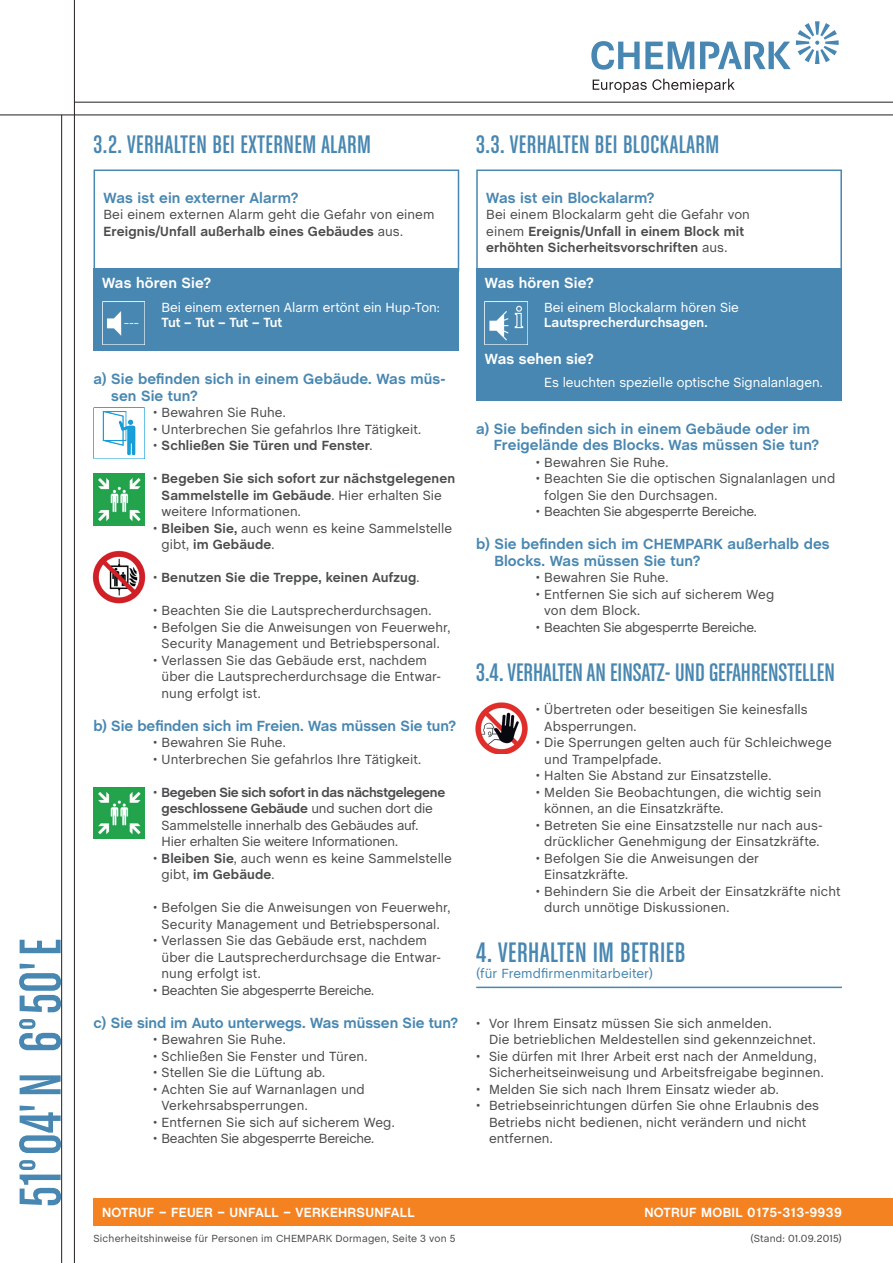
<style>
.page{position:relative;width:893px;height:1263px;background:#fff}
.page>*{position:absolute;margin:0;border:0;box-sizing:border-box;transform-origin:0 0}
.t1{font:condensed 30px "Chalet";letter-spacing:.02em;color:#4887b1}
.t2{font:condensed 27px "Chalet";letter-spacing:.02em;color:#4887b1}
.t3{font:condensed 27px "Chalet";color:#4887b1}
.t4{font:700 15px/16.5px "Chalet";letter-spacing:.005em;color:#4887b1}
.t5{font:700 15px "Chalet";letter-spacing:.005em;color:#fff}
.t6{font:13.5px/16.5px "Chalet";letter-spacing:.005em;color:#4b4c4d}
.t7{font:700 13.5px/16.5px "Chalet";letter-spacing:.01em;color:#4b4c4d}
.t8{font:13.5px/16.5px "Chalet";letter-spacing:-.015em;color:#4b4c4d}
.t9{font:13.5px "Chalet";letter-spacing:-.025em;color:#4b4c4d}
.t10{font:13.5px "Chalet";letter-spacing:-.005em;color:#fff}
.t11{font:700 13.5px "Chalet";letter-spacing:.01em;color:#fff}
.t12{font:13.5px "Chalet";letter-spacing:.005em;color:#4887b1}
.t13{font:700 13.5px "Chalet";letter-spacing:-.035em;color:#fff}
.t14{font:10.5px "Chalet";letter-spacing:.015em;color:#4b4c4d}
.s1{font-weight:700}
.s2{font-weight:400}
</style>
<div class="page">
<hr style="left:74px;top:0;width:1px;height:1263px;background:#231f20">
<hr style="left:0;top:115px;width:893px;height:1px;background:#231f20">
<hr style="left:74px;top:102px;width:819px;height:1px;background:#231f20">
<hr style="left:61px;top:115px;width:1px;height:1148px;background:#231f20">
<svg style="left:591px;top:41px;width:103px;height:29px"></svg>
<svg style="left:700px;top:21px;width:139px;height:48px"></svg>
<svg style="left:593px;top:79px;width:142px;height:14px"></svg>
<div style="left:94px;top:1198px;width:799px;height:28px;background:#f58220"></div>
<svg style="left:19px;top:1160px;width:42px;height:45px"></svg>
<svg style="left:19px;top:1105px;width:42px;height:48px"></svg>
<svg style="left:20px;top:1075px;width:41px;height:19px"></svg>
<svg style="left:19px;top:1019px;width:42px;height:31px"></svg>
<svg style="left:19px;top:964px;width:42px;height:48px"></svg>
<svg style="left:20px;top:940px;width:41px;height:13px"></svg>
<hr style="left:476px;top:987px;width:366px;height:1px;background:#4887b1">
<div style="left:94px;top:268px;width:365px;height:83px;background:#4887b1"></div>
<img style="left:102px;top:302px;width:43px;height:42px">
<div style="left:476px;top:268px;width:366px;height:132px;background:#4887b1"></div>
<img style="left:489px;top:305px;width:35px;height:36px">
<div style="left:94px;top:170px;width:365px;height:101px;border:2px solid #4887b1"></div>
<div style="left:476px;top:170px;width:366px;height:101px;border:2px solid #4887b1"></div>
<img style="left:94px;top:474px;width:51px;height:51px">
<img style="left:94px;top:408px;width:51px;height:51px">
<img style="left:475px;top:702px;width:53px;height:51px">
<img style="left:93px;top:551px;width:52px;height:52px">
<img style="left:94px;top:787px;width:51px;height:51px">
<h2 class="t2" style="left:94px;top:129px;width:279px">3.2. VERHALTEN BEI EXTERNEM ALARM</h2>
<h2 class="t2" style="left:476px;top:129px;width:245px">3.3. VERHALTEN BEI BLOCKALARM</h2>
<p class="t4" style="left:104px;top:190px;width:196px">Was ist ein externer Alarm?</p>
<p class="t6" style="left:104px;top:205px;width:333px">Bei einem externen Alarm geht die Gefahr von einem<br><span class="s1">Ereignis/Unfall außerhalb eines Gebäudes</span> aus.</p>
<p class="t4" style="left:486px;top:190px;width:170px">Was ist ein Blockalarm?</p>
<p class="t7" style="left:486px;top:207px;width:265px"><span class="s2">Bei einem Blockalarm geht die Gefahr von einem</span> Ereignis/Unfall in einem Block mit erhöhten Sicherheitsvorschriften <span class="s2">aus.</span></p>
<p class="t5" style="left:102px;top:274px;width:111px">Was hören Sie?</p>
<p class="t10" style="left:162px;top:296px;width:280px">Bei einem externen Alarm ertönt ein Hup-Ton:</p>
<p class="t13" style="left:162px;top:314px;width:122px">Tut – Tut – Tut – Tut</p>
<p class="t4" style="left:111px;top:372px;width:336px;text-indent:-18px">a) Sie befinden sich in einem Gebäude. Was müs&shy;sen Sie tun?</p>
<p class="t6" style="left:153px;top:403px;width:134px">• Bewahren Sie Ruhe.</p>
<p class="t6" style="left:153px;top:419px;width:270px">• Unterbrechen Sie gefahrlos Ihre Tätigkeit.</p>
<p class="t7" style="left:153px;top:438px;width:221px"><span class="s2">•</span> Schließen Sie Türen und Fenster<span class="s2">.</span></p>
<p class="t7" style="left:162px;top:471px;width:295px;text-indent:-9px"><span class="s2">•</span> Begeben Sie sich sofort zur nächstgelegenen<br>Sammelstelle im Gebäude<span class="s2">. Hier erhalten Sie weitere Informationen.</span></p>
<p class="t6" style="left:162px;top:518px;width:292px;text-indent:-9px">• <span class="s1">Bleiben Sie,</span> auch wenn es keine Sammelstelle gibt, <span class="s1">im Gebäude</span>.</p>
<p class="t7" style="left:153px;top:570px;width:268px"><span class="s2">•</span> Benutzen Sie die Treppe, keinen Aufzug<span class="s2">.</span></p>
<p class="t6" style="left:153px;top:601px;width:280px">• Beachten Sie die Lautsprecherdurchsagen.</p>
<p class="t6" style="left:153px;top:617px;width:299px;text-align:center">• Befolgen Sie die Anweisungen von Feuerwehr,<br>Security Management und Betriebspersonal.</p>
<p class="t6" style="left:162px;top:650px;width:281px;text-indent:-9px">• Verlassen Sie das Gebäude erst, nachdem über die Lautsprecherdurchsage die Entwar&shy;nung erfolgt ist.</p>
<p class="t4" style="left:94px;top:718px;width:364px">b) Sie befinden sich im Freien. Was müssen Sie tun?</p>
<p class="t6" style="left:153px;top:733px;width:134px">• Bewahren Sie Ruhe.</p>
<p class="t6" style="left:153px;top:749px;width:270px">• Unterbrechen Sie gefahrlos Ihre Tätigkeit.</p>
<p class="t8" style="left:162px;top:782px;width:285px;text-indent:-9px">• <span class="s1">Begeben Sie sich sofort in das nächstgelegene geschlossene Gebäude</span> und suchen dort die Sammelstelle innerhalb des Gebäudes auf.<br>Hier erhalten Sie weitere Informationen.</p>
<p class="t6" style="left:162px;top:848px;width:292px;text-indent:-9px">• <span class="s1">Bleiben Sie</span>, auch wenn es keine Sammelstelle gibt, <span class="s1">im Gebäude</span>.</p>
<p class="t6" style="left:153px;top:898px;width:299px;text-align:center">• Befolgen Sie die Anweisungen von Feuerwehr,<br>Security Management und Betriebspersonal.</p>
<p class="t6" style="left:162px;top:931px;width:281px;text-indent:-9px">• Verlassen Sie das Gebäude erst, nachdem über die Lautsprecherdurchsage die Entwar&shy;nung erfolgt ist.</p>
<p class="t9" style="left:153px;top:979px;width:223px">• Beachten Sie abgesperrte Bereiche.</p>
<p class="t4" style="left:94px;top:1015px;width:366px">c) Sie sind im Auto unterwegs. Was müssen Sie tun?</p>
<p class="t6" style="left:153px;top:1030px;width:134px">• Bewahren Sie Ruhe.</p>
<p class="t6" style="left:153px;top:1046px;width:216px">• Schließen Sie Fenster und Türen.</p>
<p class="t6" style="left:153px;top:1063px;width:174px">• Stellen Sie die Lüftung ab.</p>
<p class="t6" style="left:162px;top:1079px;width:205px;text-indent:-9px">• Achten Sie auf Warnanlagen und<br>Verkehrsabsperrungen.</p>
<p class="t6" style="left:153px;top:1112px;width:243px">• Entfernen Sie sich auf sicherem Weg.</p>
<p class="t9" style="left:153px;top:1128px;width:223px">• Beachten Sie abgesperrte Bereiche.</p>
<p class="t5" style="left:485px;top:274px;width:111px">Was hören Sie?</p>
<p class="t10" style="left:544px;top:296px;width:196px">Bei einem Blockalarm hören Sie</p>
<p class="t11" style="left:544px;top:314px;width:165px">Lautsprecherdurchsagen.</p>
<p class="t5" style="left:485px;top:350px;width:111px">Was sehen sie?</p>
<p class="t10" style="left:544px;top:372px;width:280px">Es leuchten spezielle optische Signalanlagen.</p>
<p class="t4" style="left:494px;top:421px;width:327px;text-indent:-18px">a) Sie befinden sich in einem Gebäude oder im<br>Freigelände des Blocks. Was müssen Sie tun?</p>
<p class="t6" style="left:536px;top:452px;width:134px">• Bewahren Sie Ruhe.</p>
<p class="t6" style="left:544px;top:469px;width:292px;text-indent:-9px">• Beachten Sie die optischen Signalanlagen und folgen Sie den Durchsagen.</p>
<p class="t9" style="left:536px;top:501px;width:223px">• Beachten Sie abgesperrte Bereiche.</p>
<p class="t4" style="left:494px;top:537px;width:337px;text-indent:-18px">b) Sie befinden sich im CHEMPARK außerhalb des<br>Blocks. Was müssen Sie tun?</p>
<p class="t6" style="left:536px;top:568px;width:134px">• Bewahren Sie Ruhe.</p>
<p class="t6" style="left:544px;top:584px;width:231px;text-indent:-9px">• Entfernen Sie sich auf sicherem Weg von dem Block.</p>
<p class="t9" style="left:536px;top:616px;width:223px">• Beachten Sie abgesperrte Bereiche.</p>
<h2 class="t3" style="left:476px;top:657px;width:360px">3.4. VERHALTEN AN EINSATZ- UND GEFAHRENSTELLEN</h2>
<p class="t6" style="left:544px;top:700px;width:265px;text-indent:-9px">• Übertreten oder beseitigen Sie keinesfalls<br>Absperrungen.</p>
<p class="t6" style="left:544px;top:733px;width:289px;text-indent:-9px">• Die Sperrungen gelten auch für Schleichwege und Trampelpfade.</p>
<p class="t6" style="left:536px;top:766px;width:237px">• Halten Sie Abstand zur Einsatzstelle.</p>
<p class="t6" style="left:544px;top:782px;width:279px;text-indent:-9px">• Melden Sie Beobachtungen, die wichtig sein können, an die Einsatzkräfte.</p>
<p class="t6" style="left:536px;top:815px;width:288px;text-align:center">• Betreten Sie eine Einsatzstelle nur nach aus&shy;drücklicher Genehmigung der Einsatzkräfte.</p>
<p class="t6" style="left:544px;top:848px;width:216px;text-indent:-9px">• Befolgen Sie die Anweisungen der<br>Einsatzkräfte.</p>
<p class="t6" style="left:544px;top:881px;width:298px;text-indent:-9px">• Behindern Sie die Arbeit der Einsatzkräfte nicht durch unnötige Diskussionen.</p>
<h1 class="t1" style="left:476px;top:935px;width:210px">4. VERHALTEN IM BETRIEB</h1>
<p class="t12" style="left:476px;top:963px;width:178px">(für Fremdfirmenmitarbeiter)</p>
<p class="t6" style="left:489px;top:1013px;width:328px;text-indent:-13px">• Vor Ihrem Einsatz müssen Sie sich anmelden.<br>Die betrieblichen Meldestellen sind gekennzeichnet.</p>
<p class="t6" style="left:489px;top:1046px;width:336px;text-indent:-13px">• Sie dürfen mit Ihrer Arbeit erst nach der Anmeldung,<br>Sicherheitseinweisung und Arbeitsfreigabe beginnen.</p>
<p class="t6" style="left:476px;top:1079px;width:304px">• Melden Sie sich nach Ihrem Einsatz wieder ab.</p>
<p class="t6" style="left:489px;top:1096px;width:332px;text-indent:-13px">• Betriebseinrichtungen dürfen Sie ohne Erlaubnis des<br>Betriebs nicht bedienen, nicht verändern und nicht entfernen.</p>
<p class="t11" style="left:102px;top:1204px;width:314px">NOTRUF – FEUER – UNFALL – VERKEHRSUNFALL</p>
<p class="t11" style="left:644px;top:1204px;width:199px">NOTRUF MOBIL 0175-313-9939</p>
<p class="t14" style="left:94px;top:1230px;width:363px">Sicherheitshinweise für Personen im CHEMPARK Dormagen, Seite 3 von 5</p>
<p class="t14" style="left:750px;top:1230px;width:93px">(Stand: 01.09.2015)</p>
</div>
